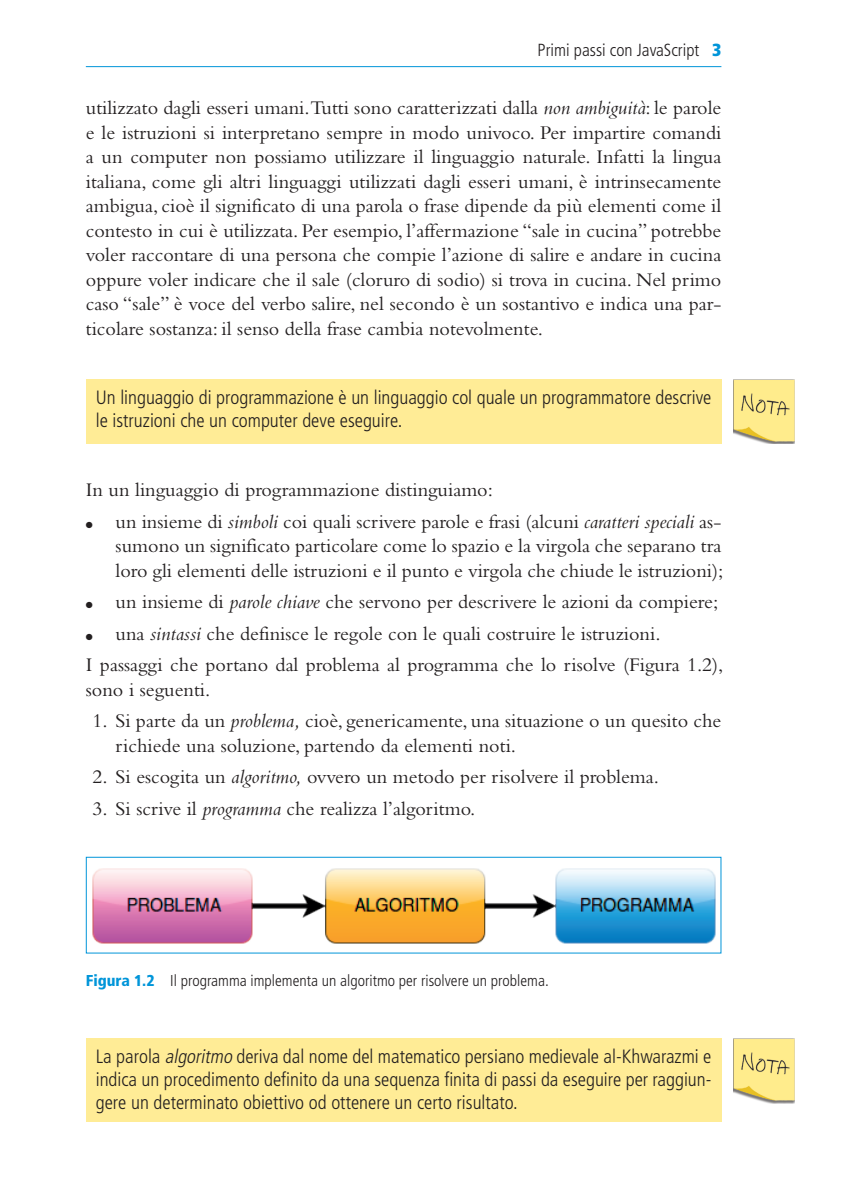
<style>
.page{position:relative;width:847px;height:1194px;background:#fff}
.page>*{position:absolute;margin:0;border:0;box-sizing:border-box;transform-origin:0 0}
.t1{font:20.12px/24.5px "Bembo Std";color:#231f20;text-align:justify}
.t2{font:300 condensed 19.25px/22.8px "Frutiger LT Std";color:#231f20}
.t3{font:300 condensed 17.5px "Frutiger LT Std";color:#231f20}
.t4{font:300 condensed 15.75px "Frutiger LT Std";color:#231f20}
.s1{font-weight:900;color:#0095d9}
.s2{font-style:italic}
</style>
<div class="page">
<hr style="left:86px;top:66px;width:635px;height:1px;background:#0095d9">
<img style="left:92px;top:868px;width:624px;height:76px">
<div style="left:86px;top:856px;width:635px;height:97px;border:1px solid #0095d9"></div>
<div style="left:86px;top:379px;width:635px;height:65px;background:#ffec96"></div>
<img style="left:733px;top:379px;width:61px;height:65px">
<div style="left:86px;top:1038px;width:635px;height:84px;background:#ffec96"></div>
<img style="left:733px;top:1038px;width:61px;height:65px">
<p class="t3" style="left:537px;top:40px;width:185px">Primi passi con JavaScript <span class="s1">3</span></p>
<p class="t1" style="left:86px;top:95px;width:637px">utilizzato dagli esseri umani.Tutti sono caratterizzati dalla <span class="s2">non ambiguità</span>: le parole e le istruzioni si interpretano sempre in modo univoco. Per impartire comandi a un computer non possiamo utilizzare il linguaggio naturale. Infatti la lingua italiana, come gli altri linguaggi utilizzati dagli esseri umani, è intrinsecamente ambigua, cioè il significato di una parola o frase dipende da più elementi come il contesto in cui è utilizzata. Per esempio, l’affermazione “sale in cucina” potrebbe voler raccontare di una persona che compie l’azione di salire e andare in cucina oppure voler indicare che il sale (cloruro di sodio) si trova in cucina. Nel primo caso “sale” è voce del verbo salire, nel secondo è un sostantivo e indica una par&shy;ticolare sostanza: il senso della frase cambia notevolmente.</p>
<p class="t2" style="left:96px;top:386px;width:617px">Un linguaggio di programmazione è un linguaggio col quale un programmatore descrive le istruzioni che un computer deve eseguire.</p>
<p class="t1" style="left:86px;top:477px;width:408px">In un linguaggio di programmazione distinguiamo:</p>
<p class="t1" style="left:116px;top:509px;width:609px;text-indent:-30px">● un insieme di <span class="s2">simboli</span> coi quali scrivere parole e frasi (alcuni <span class="s2">caratteri speciali</span> as&shy;sumono un significato particolare come lo spazio e la virgola che separano tra loro gli elementi delle istruzioni e il punto e virgola che chiude le istruzioni);</p>
<p class="t1" style="left:86px;top:589px;width:633px">● un insieme di <span class="s2">parole chiave</span> che servono per descrivere le azioni da compiere;</p>
<p class="t1" style="left:86px;top:617px;width:639px;line-height:31.5px">● una <span class="s2">sintassi</span> che definisce le regole con le quali costruire le istruzioni.<br>I passaggi che portano dal problema al programma che lo risolve (Figura 1.2),</p>
<p class="t1" style="left:86px;top:677px;width:126px">sono i seguenti.</p>
<p class="t1" style="left:116px;top:708px;width:607px;text-indent:-23px">1. Si parte da un <span class="s2">problema,</span> cioè, genericamente, una situazione o un quesito che richiede una soluzione, partendo da elementi noti.</p>
<p class="t1" style="left:93px;top:764px;width:567px">2. Si escogita un <span class="s2">algoritmo,</span> ovvero un metodo per risolvere il problema.</p>
<p class="t1" style="left:93px;top:796px;width:384px">3. Si scrive il <span class="s2">programma</span> che realizza l’algoritmo.</p>
<p class="t4" style="left:86px;top:971px;width:464px"><span class="s1">Figura 1.2</span> Il programma implementa un algoritmo per risolvere un problema.</p>
<p class="t2" style="left:96px;top:1045px;width:617px;text-align:justify">La parola <span class="s2">algoritmo</span> deriva dal nome del matematico persiano medievale al-Khwarazmi e indica un procedimento definito da una sequenza finita di passi da eseguire per raggiun&shy;gere un determinato obiettivo od ottenere un certo risultato.</p>
</div>
